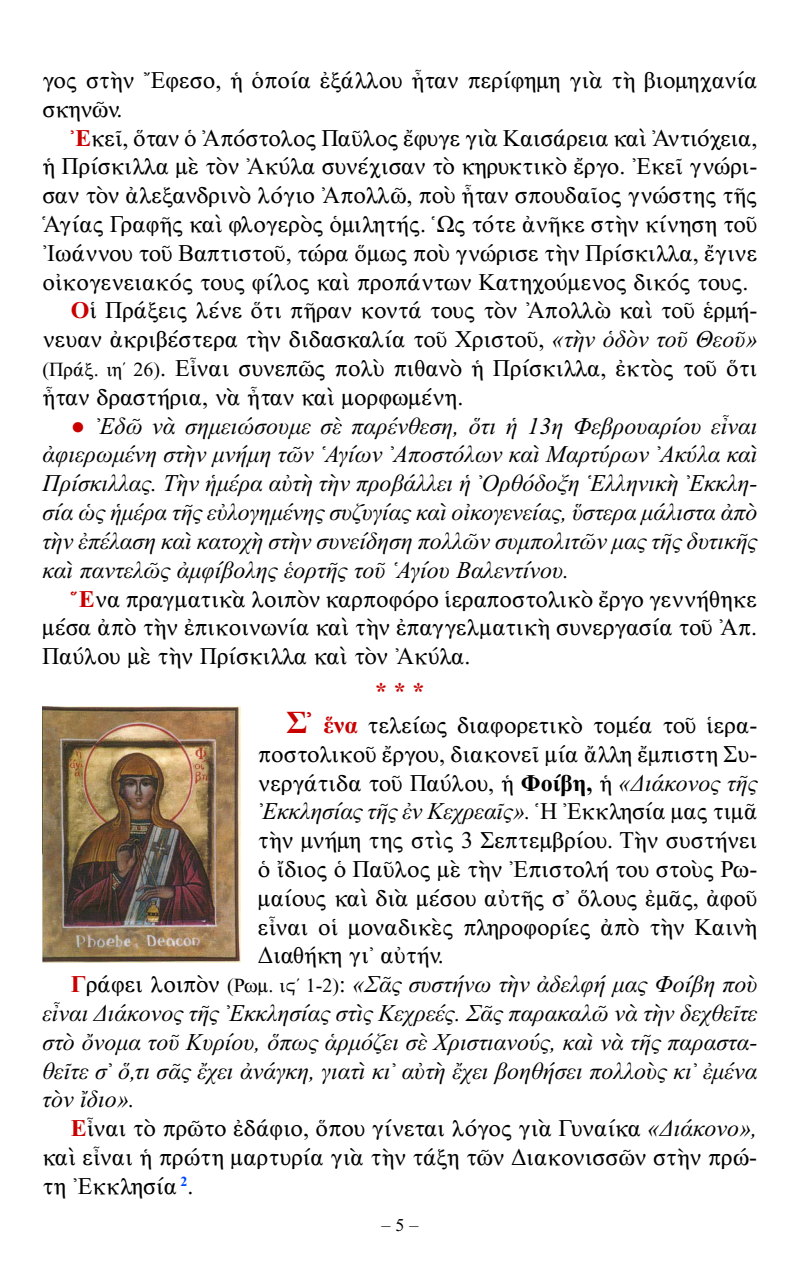
<style>
.page{position:relative;width:800px;height:1270px;background:#fff}
.page>*{position:absolute;margin:0;border:0;box-sizing:border-box;transform-origin:0 0}
.t1{font:24px/28.8px "CTOS New Times Roman Test 1";color:#000;text-align:justify}
.t2{font:24px/28.8px "CTOS New Times Italic Test 1";color:#000;text-align:justify}
.t3{font:24px "CTOS New Times Bold Test 1";color:#c80000}
.t4{font:18px "CTOS New Times Roman Test 1";color:#000}
.s1{font-family:"CTOS New Times Bold Test 1";color:#c80000}
.s2{font-family:"CTOS New Times Italic Test 1"}
.s3{font-size:20px}
.s4{font-family:"CTOS New Times Bold Test 1";font-size:32px;color:#c80000}
.s5{font-family:"CTOS New Times Bold Test 1"}
.s6{font-family:"CTOS New Times Roman Test 1"}
.s7{font-family:"CTOS New Times Roman Test 1";font-size:20px}
</style>
<div class="page">
<img style="left:43px;top:707px;width:198px;height:255px">
<p class="t1" style="left:42px;top:66px;width:716px">γος στὴν ῎Εφεσο, ἡ ὁποία ἐξάλλου ἦταν περίφημη γιὰ τὴ βιομηχανία σκηνῶν.</p>
<p class="t1" style="left:71px;top:123px;width:688px"><span class="s1">Ἐ</span>κεῖ, ὅταν ὁ ᾿Απόστολος Παῦλος ἔφυγε γιὰ Καισάρεια καὶ ᾿Αντιόχεια,</p>
<p class="t1" style="left:42px;top:152px;width:716px">ἡ Πρίσκιλλα μὲ τὸν ᾿Ακύλα συνέχισαν τὸ κηρυκτικὸ ἔργο. ᾿Εκεῖ γνώρι-</p>
<p class="t1" style="left:42px;top:181px;width:716px">σαν τὸν ἀλεξανδρινὸ λόγιο ᾿Απολλῶ, ποὺ ἦταν σπουδαῖος γνώστης τῆς</p>
<p class="t1" style="left:42px;top:210px;width:716px">῾Αγίας Γραφῆς καὶ φλογερὸς ὁμιλητής. ῾Ως τότε ἀνῆκε στὴν κίνηση τοῦ</p>
<p class="t1" style="left:42px;top:239px;width:716px">᾿Ιωάννου τοῦ Βαπτιστοῦ, τώρα ὅμως ποὺ γνώρισε τὴν Πρίσκιλλα, ἔγινε</p>
<p class="t1" style="left:42px;top:267px;width:707px">οἰκογενειακός τους φίλος καὶ προπάντων Κατηχούμενος δικός τους.</p>
<p class="t1" style="left:71px;top:296px;width:688px"><span class="s1">Ο</span>ἱ Πρά-ξεις λένε ὅτι πῆραν κοντά τους τὸν ᾿Απολλὼ καὶ τοῦ ἑρμή-</p>
<p class="t1" style="left:42px;top:325px;width:716px">νευαν ἀκριβέστερα τὴν διδασκαλία τοῦ Χριστοῦ, <span class="s2">«τὴν ὁδὸν τοῦ Θεοῦ»</span></p>
<p class="t1" style="left:42px;top:354px;width:716px"><span class="s3">(Πράξ. ιηʹ 26)</span>. Εἶναι συνεπῶς πολὺ πιθανὸ ἡ Πρίσκιλλα, ἐκτὸς τοῦ ὅτι</p>
<p class="t1" style="left:42px;top:383px;width:422px">ἦταν δραστήρια, νὰ ἦταν καὶ μορφωμένη.</p>
<p class="t2" style="left:42px;top:411px;width:716px;text-indent:28px"><span class="s1">●</span> Ἐδῶ νὰ σημειώσουμε σὲ παρένθεση, ὅτι ἡ 13η Φεβρουαρίου εἶναι ἀφιερωμένη στὴν μνήμη τῶν ῾Αγίων ᾿Αποστόλων καὶ Μαρτύρων ᾿Ακύλα καὶ Πρί-σκιλλας. Τὴν ἡμέρα αὐτὴ τὴν προβάλλει ἡ ᾿Ορθόδοξη ῾Ελληνικὴ ᾿Εκκλη&shy;σία ὡς ἡμέρα τῆς εὐλογημένης συζυγίας καὶ οἰκογενείας, ὕστερα μάλιστα ἀπὸ τὴν ἐπέλαση καὶ κατοχὴ στὴν συνείδηση πολλῶν συμπολιτῶν μας τῆς δυτικῆς καὶ παντελῶς ἀμφίβολης ἑορτῆς τοῦ ῾Αγίου Βαλεντίνου.</p>
<p class="t1" style="left:42px;top:584px;width:716px;text-indent:28px"><span class="s1">Ἕ</span>να πραγματικὰ λοιπὸν καρποφόρο ἱεραποστολικὸ ἔργο γεννήθηκε μέσα ἀπὸ τὴν ἐπικοινωνία καὶ τὴν ἐπαγγελματικὴ συνεργασία τοῦ ᾿Απ.<br>Παύλου μὲ τὴν Πρίσκιλλα καὶ τὸν ᾿Ακύλα.</p>
<p class="t3" style="left:375px;top:677px;width:51px">***</p>
<p class="t1" style="left:258px;top:711px;width:501px;text-indent:28px"><span class="s4">Σ᾿</span> <span class="s1">ἕνα</span> τελείως διαφορετικὸ τομέα τοῦ ἱερα&shy;ποστολικοῦ ἔργου, διακονεῖ μία ἄλλη ἔμπιστη Συ&shy;νεργάτιδα τοῦ Παύλου, ἡ <span class="s5">Φοί-βη,</span> ἡ <span class="s2">«Διάκονος τῆς</span></p>
<p class="t2" style="left:258px;top:797px;width:501px">᾿Εκκλησίας τῆς ἐν Κεχρεαῖς». <span class="s6">῾Η ᾿Εκκλησία μας τιμᾶ</span></p>
<p class="t1" style="left:258px;top:826px;width:501px">τὴν μνήμη της στὶς 3 Σεπτεμβρίου. Τὴν συστήνει ὁ ἴδιος ὁ Παῦλος μὲ τὴν Ἐπιστολή του στοὺς Ρω&shy;μαίους καὶ διὰ μέσου αὐτῆς σ᾿ ὅλους ἐμᾶς, ἀφοῦ εἶναι οἱ μοναδικὲς πληροφορίες ἀπὸ τὴν Καινὴ Διαθήκη γι᾿ αὐτήν.</p>
<p class="t2" style="left:42px;top:970px;width:716px;text-indent:28px"><span class="s1">Γ</span><span class="s6">ράφει λοιπὸν</span> <span class="s7">(Ρωμ. ιϛʹ 1-2)</span><span class="s6">:</span> «Σᾶς συστήνω τὴν ἀδελφή μας Φοίβη ποὺ εἶναι Διάκονος τῆς Ἐκκλησίας στὶς Κεχρεές. Σᾶς παρακαλῶ νὰ τὴν δεχθεῖτε στὸ ὄνομα τοῦ Κυρίου, ὅπως ἁρμόζει σὲ Χριστιανούς, καὶ νὰ τῆς παραστα&shy;θεῖτε σ᾿ ὅ,τι σᾶς ἔχει ἀνάγκη, γιατὶ κι᾿ αὐτὴ ἔχει βοηθήσει πολλοὺς κι᾿ ἐμένα τὸν ἴδιο».</p>
<p class="t1" style="left:42px;top:1114px;width:716px;text-indent:28px"><span class="s1">Ε</span>ἶναι τὸ πρῶτο ἐδάφιο, ὅπου γίνεται λόγος γιὰ Γυναίκα <span class="s2">«Διάκονο», </span>καὶ εἶναι ἡ πρώτη μαρτυρία γιὰ τὴν τάξη τῶν Διακονισσῶν στὴν πρώ&shy;τη ᾿Εκκλησία <sup>2</sup>.</p>
<p class="t4" style="left:381px;top:1216px;width:38px">– 5 –</p>
</div>
